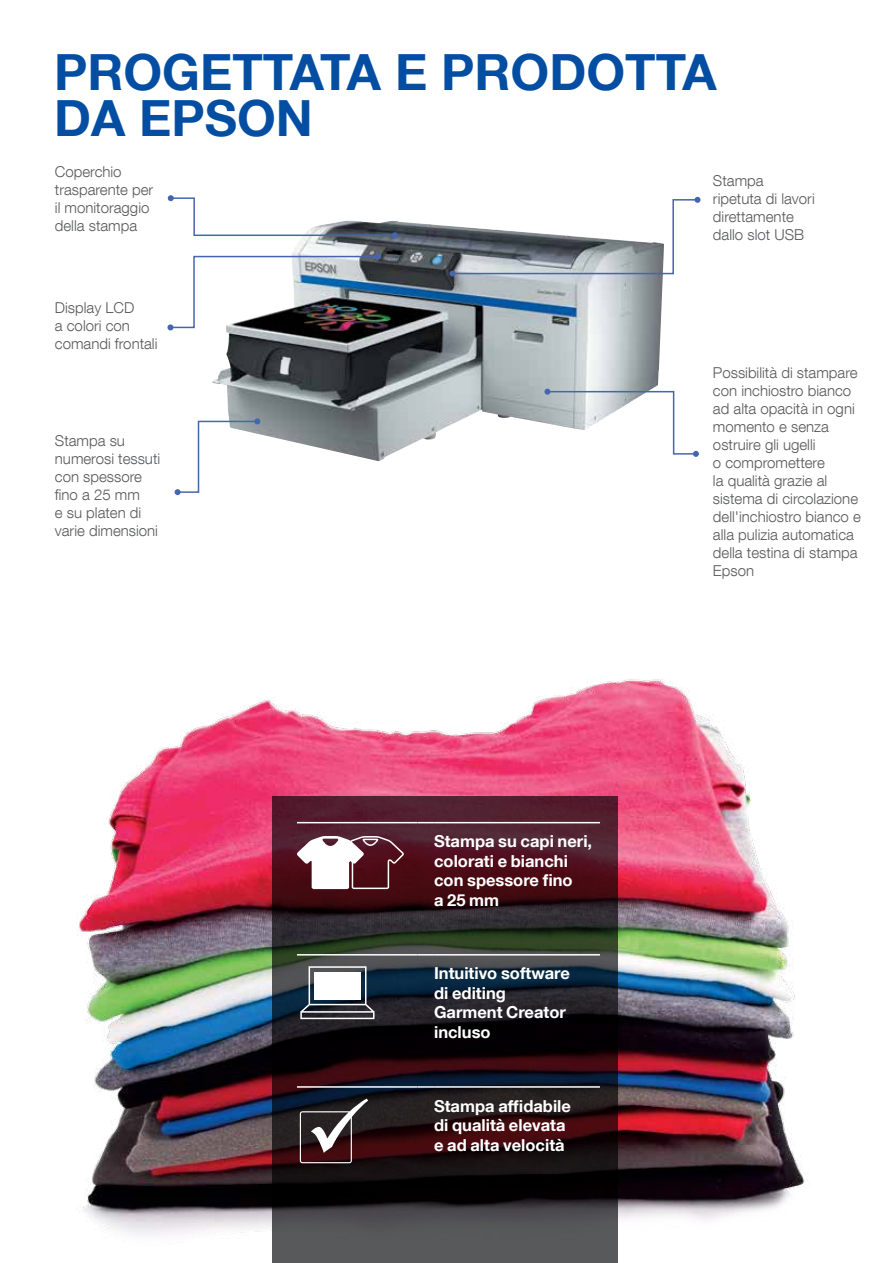
<style>
.page{position:relative;width:881px;height:1263px;background:#fff}
.page>*{position:absolute;margin:0;border:0;box-sizing:border-box;transform-origin:0 0}
.t1{font:700 49.8px/46.5px "Helvetica Neue LT Com";color:#034ea2}
.t2{font:700 16.5px/19.5px "Helvetica Neue LT Com";color:#fff}
.t3{font:300 15px/18px "Helvetica Neue LT Com";color:#58595b}
</style>
<div class="page">
<img style="left:77px;top:679px;width:728px;height:584px">
<svg style="left:272px;top:796px;width:345px;height:467px;background:#2f2026"></svg>
<hr style="left:297px;top:822px;width:120px;height:1px;background:#fff">
<svg style="left:417px;top:822px;width:17px;height:1px"></svg>
<hr style="left:434px;top:822px;width:165px;height:1px;background:#fff">
<hr style="left:297px;top:954px;width:120px;height:1px;background:#fff">
<svg style="left:417px;top:954px;width:17px;height:1px"></svg>
<hr style="left:434px;top:954px;width:165px;height:1px;background:#fff">
<hr style="left:297px;top:1086px;width:120px;height:2px;background:#fff">
<svg style="left:417px;top:1086px;width:17px;height:2px"></svg>
<hr style="left:434px;top:1086px;width:165px;height:2px;background:#fff">
<svg style="left:296px;top:836px;width:107px;height:53px"></svg>
<svg style="left:300px;top:966px;width:74px;height:53px"></svg>
<svg style="left:300px;top:1098px;width:68px;height:65px;background:#4e3d40"></svg>
<img style="left:212px;top:221px;width:451px;height:240px">
<svg style="left:168px;top:195px;width:229px;height:43px"></svg>
<svg style="left:174px;top:418px;width:86px;height:77px"></svg>
<svg style="left:544px;top:389px;width:154px;height:68px"></svg>
<img style="left:167px;top:254px;width:214px;height:76px">
<svg style="left:449px;top:197px;width:251px;height:80px"></svg>
<h1 class="t1" style="left:54px;top:47px;width:663px">PROGETTATA E PRODOTTA<br>DA EPSON</h1>
<p class="t3" style="left:55px;top:162px;width:100px">Coperchio trasparente per il monitoraggio della stampa</p>
<p class="t3" style="left:55px;top:298px;width:104px">Display LCD<br>a colori con comandi frontali</p>
<p class="t3" style="left:55px;top:431px;width:107px">Stampa su numerosi tessuti con spessore fino a 25 mm<br>e su platen di varie dimensioni</p>
<p class="t2" style="left:434px;top:831px;width:159px">Stampa su capi neri, colorati e bianchi con spessore fino<br>a 25 mm</p>
<p class="t2" style="left:434px;top:963px;width:137px">Intuitivo software di editing<br>Garment Creator incluso</p>
<p class="t2" style="left:434px;top:1095px;width:138px">Stampa affidabile di qualità elevata e ad alta velocità</p>
<p class="t3" style="left:712px;top:172px;width:103px">Stampa ripetuta di lavori direttamente dallo slot USB</p>
<p class="t3" style="left:712px;top:363px;width:149px">Possibilità di stampare con inchiostro bianco ad alta opacità in ogni momento e senza ostruire gli ugelli<br>o compromettere<br>la qualità grazie al sistema di circolazione dell'inchiostro bianco e alla pulizia automatica della testina di stampa<br>Epson</p>
</div>
